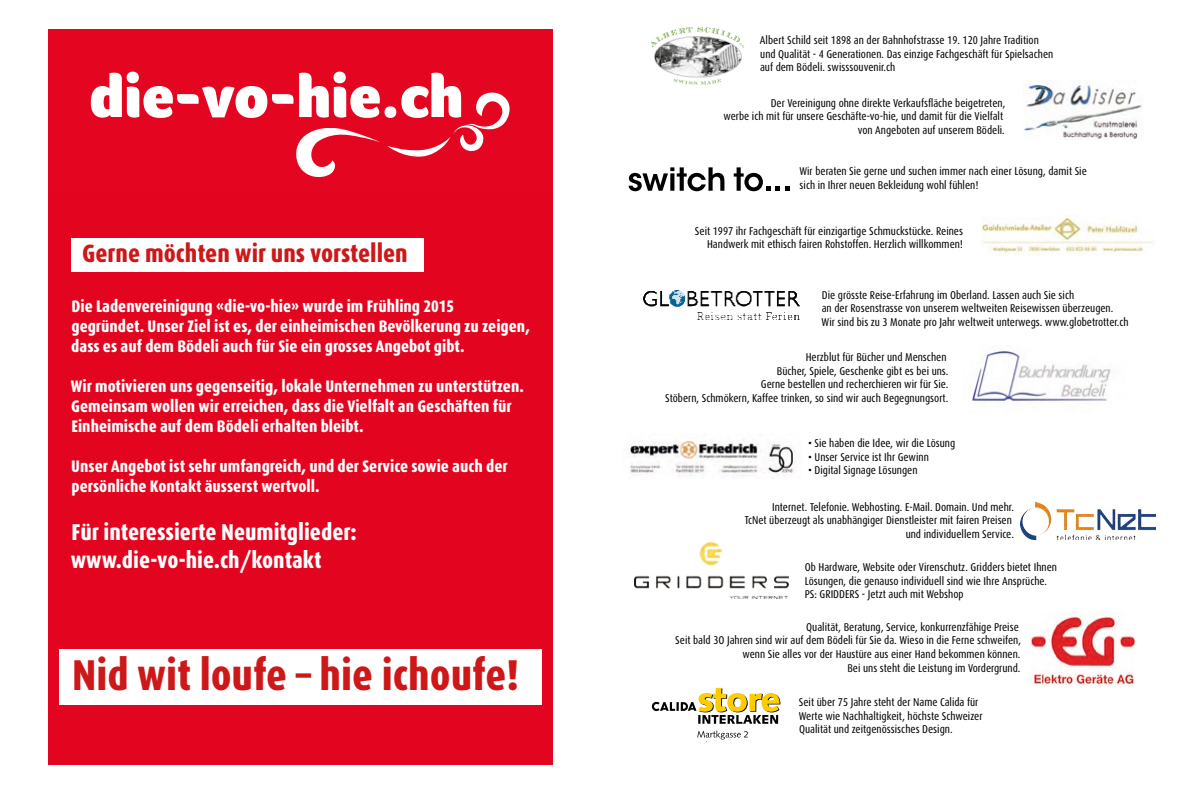
<style>
.page{position:relative;width:1191px;height:794px;background:#fff}
.page>*{position:absolute;margin:0;border:0;box-sizing:border-box;transform-origin:0 0}
.t1{font:800 43.2px "Dax";color:#cd1719}
.t2{font:800 25px "Dax";color:#cd1719}
.t3{font:800 23px/27.5px "Dax";color:#fff}
.t4{font:700 18.8px "Foco";color:#e40521}
.t5{font:800 16.7px/20px "Dax";color:#fff}
.t6{font:11.3px/13.6px "Dax";color:#000}
</style>
<div class="page">
<div style="left:48px;top:29px;width:505px;height:736px;background:#e3051f"></div>
<div style="left:71px;top:238px;width:353px;height:34px;background:#fff"></div>
<div style="left:59px;top:649px;width:482px;height:55px;background:#fff"></div>
<svg style="left:91px;top:72px;width:419px;height:105px"></svg>
<svg style="left:628px;top:167px;width:96px;height:24px"></svg>
<svg style="left:733px;top:167px;width:56px;height:24px"></svg>
<svg style="left:651px;top:27px;width:93px;height:58px"></svg>
<img style="left:1024px;top:80px;width:118px;height:59px">
<img style="left:981px;top:216px;width:173px;height:38px">
<img style="left:643px;top:290px;width:156px;height:30px">
<img style="left:971px;top:347px;width:140px;height:54px">
<img style="left:629px;top:439px;width:167px;height:36px">
<img style="left:634px;top:542px;width:154px;height:56px">
<img style="left:1020px;top:502px;width:135px;height:37px">
<img style="left:1030px;top:612px;width:104px;height:74px">
<svg style="left:652px;top:688px;width:128px;height:35px"></svg>
<svg style="left:697px;top:730px;width:51px;height:12px"></svg>
<h2 class="t2" style="left:82px;top:239px;width:327px">Gerne möchten wir uns vorstellen</h2>
<h3 class="t5" style="left:71px;top:296px;width:460px">Die Ladenvereinigung «die-vo-hie» wurde im Frühling 2015 gegründet. Unser Ziel ist es, der einheimischen Bevölkerung zu zeigen, dass es auf dem Bödeli auch für Sie ein grosses Angebot gibt.</h3>
<h3 class="t5" style="left:71px;top:376px;width:454px">Wir motivieren uns gegenseitig, lokale Unternehmen zu unterstützen.<br>Gemeinsam wollen wir erreichen, dass die Vielfalt an Geschäften für<br>Einheimische auf dem Bödeli erhalten bleibt.</h3>
<h3 class="t5" style="left:71px;top:457px;width:438px">Unser Angebot ist sehr umfangreich, und der Service sowie auch der persönliche Kontakt äusserst wertvoll.</h3>
<h3 class="t3" style="left:71px;top:518px;width:287px">Für interessierte Neumitglieder: www.die-vo-hie.ch/kontakt</h3>
<h3 class="t4" style="left:-4px;top:248px;width:414px">nd Ihre Bedürfnisse stehen bei uns im Mittelpunkt.</h3>
<h1 class="t1" style="left:72px;top:651px;width:448px">Nid wit loufe – hie ichoufe!</h1>
<p class="t6" style="left:760px;top:33px;width:295px">Albert Schild seit 1898 an der Bahnhofstrasse 19. 120 Jahre Tradition und Qualität - 4 Generationen. Das einzige Fachgeschäft für Spielsachen auf dem Bödeli. swisssouvenir.ch</p>
<p class="t6" style="left:723px;top:96px;width:283px;text-align:right">Der Vereinigung ohne direkte Verkaufsfläche beigetreten,<br>werbe ich mit für unsere Geschäfte-vo-hie, und damit für die Vielfalt von Angeboten auf unserem Bödeli.</p>
<p class="t6" style="left:799px;top:164px;width:289px">Wir beraten Sie gerne und suchen immer nach einer Lösung, damit Sie sich in Ihrer neuen Bekleidung wohl fühlen!</p>
<p class="t6" style="left:695px;top:224px;width:270px;text-align:right">Seit 1997 ihr Fachgeschäft für einzigartige Schmuckstücke. Reines<br>Handwerk mit ethisch fairen Rohstoffen. Herzlich willkommen!</p>
<p class="t6" style="left:821px;top:288px;width:309px">Die grösste Reise-Erfahrung im Oberland. Lassen auch Sie sich<br>an der Rosenstrasse von unserem weltweiten Reisewissen überzeugen.<br>Wir sind bis zu 3 Monate pro Jahr weltweit unterwegs. www.globetrotter.ch</p>
<p class="t6" style="left:665px;top:350px;width:285px;text-align:right">Herzblut für Bücher und Menschen<br>Bücher, Spiele, Geschenke gibt es bei uns.<br>Gerne bestellen und recherchieren wir für Sie.<br>Stöbern, Schmökern, Kaffee trinken, so sind wir auch Begegnungsort.</p>
<p class="t6" style="left:808px;top:436px;width:149px">• Sie haben die Idee, wir die Lösung</p>
<p class="t6" style="left:808px;top:450px;width:122px">• Unser Service ist Ihr Gewinn</p>
<p class="t6" style="left:808px;top:464px;width:111px">• Digital Signage Lösungen</p>
<p class="t6" style="left:744px;top:500px;width:271px;text-align:right">Internet. Telefonie. Webhosting. E-Mail. Domain. Und mehr.<br>TcNet überzeugt als unabhängiger Dienstleister mit fairen Preisen und individuellem Service.</p>
<p class="t6" style="left:804px;top:560px;width:254px">Ob Hardware, Website oder Virenschutz. Gridders bietet Ihnen<br>Lösungen, die genauso individuell sind wie Ihre Ansprüche.<br>PS: GRIDDERS - Jetzt auch mit Webshop</p>
<p class="t6" style="left:675px;top:620px;width:347px;text-align:right">Qualität, Beratung, Service, konkurrenzfähige Preise<br>Seit bald 3O Jahren sind wir auf dem Bödeli für Sie da. Wieso in die Ferne schweifen, wenn Sie alles vor der Haustüre aus einer Hand bekommen können.<br>Bei uns steht die Leistung im Vordergrund.</p>
<p class="t6" style="left:799px;top:695px;width:185px">Seit über 75 Jahre steht der Name Calida für<br>Werte wie Nachhaltigkeit, höchste Schweizer<br>Qualität und zeitgenössisches Design.</p>
</div>
